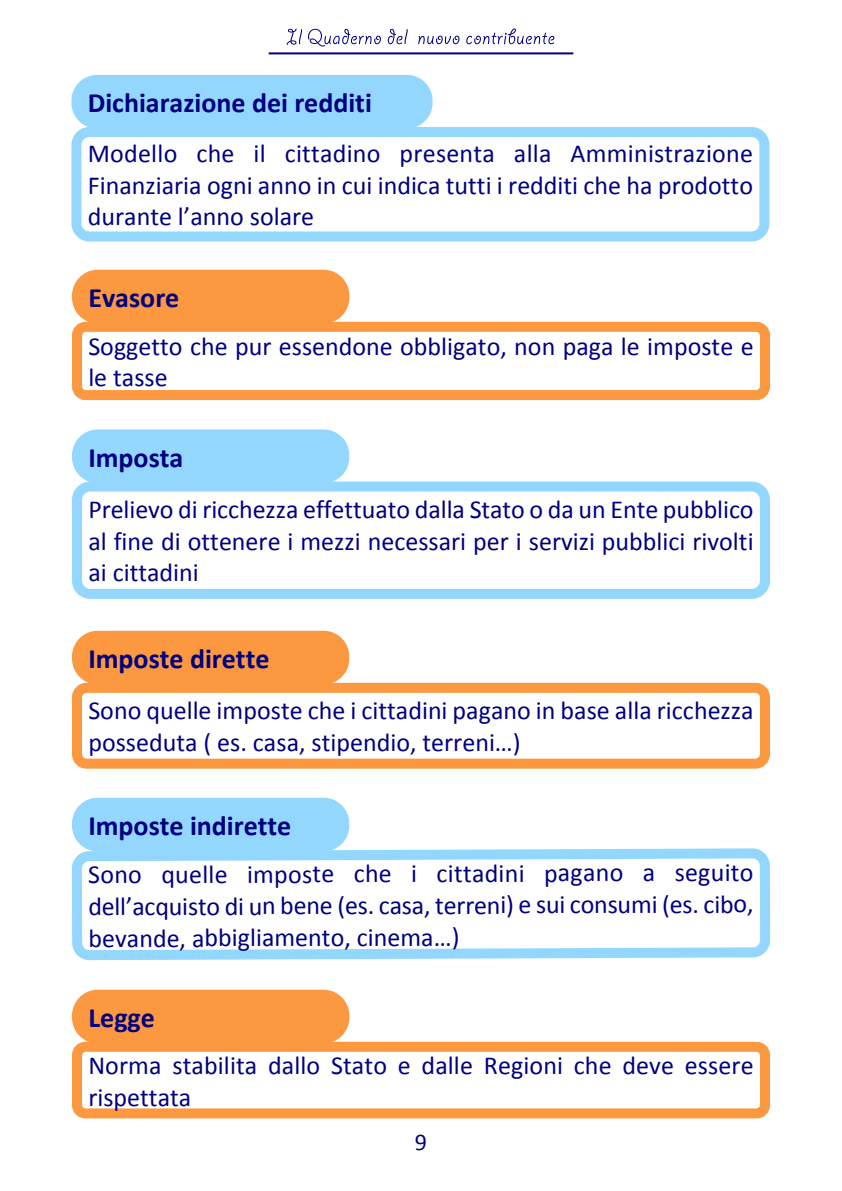
<style>
.page{position:relative;width:842px;height:1191px;background:#fff}
.page>*{position:absolute;margin:0;border:0;box-sizing:border-box;transform-origin:0 0}
.t1{font:700 28px "Calibri";color:#000080}
.t2{font:26px/31.8px "Calibri";color:#000080;text-align:justify}
.t3{font:24px "Calibri";color:#000080}
</style>
<div class="page">
<div style="left:72px;top:270px;width:277px;height:53px;background:#fc9840;border:10px solid #fc9840;border-radius:21px"></div>
<div style="left:71px;top:127px;width:698px;height:114px;background:#fff;border:10px solid #93d7ff;border-radius:13px"></div>
<div style="left:71px;top:75px;width:362px;height:54px;background:#93d7ff;border:10px solid #93d7ff;border-radius:21px"></div>
<div style="left:72px;top:322px;width:698px;height:78px;background:#fff;border:10px solid #fc9840;border-radius:9px"></div>
<div style="left:72px;top:429px;width:277px;height:54px;background:#93d7ff;border:10px solid #93d7ff;border-radius:21px"></div>
<div style="left:72px;top:481px;width:698px;height:118px;background:#fff;border:10px solid #93d7ff;border-radius:13px"></div>
<div style="left:72px;top:631px;width:277px;height:53px;background:#fc9840;border:10px solid #fc9840;border-radius:21px"></div>
<div style="left:72px;top:683px;width:698px;height:85px;background:#fff;border:10px solid #fc9840;border-radius:9px"></div>
<div style="left:72px;top:797px;width:277px;height:54px;background:#93d7ff;border:10px solid #93d7ff;border-radius:21px"></div>
<svg style="left:71px;top:843px;width:700px;height:276px"></svg>
<div style="left:72px;top:989px;width:277px;height:54px;background:#fc9840;border:10px solid #fc9840;border-radius:21px"></div>
<div style="left:72px;top:1041px;width:698px;height:77px;background:#fff;border:10px solid #fc9840;border-radius:8px"></div>
<svg style="left:287px;top:29px;width:15px;height:16px"></svg>
<svg style="left:308px;top:29px;width:73px;height:18px"></svg>
<svg style="left:388px;top:29px;width:20px;height:15px"></svg>
<svg style="left:418px;top:36px;width:41px;height:8px"></svg>
<svg style="left:466px;top:28px;width:88px;height:16px"></svg>
<hr style="left:269px;top:52px;width:304px;height:2px;background:#000080">
<p class="t1" style="left:88px;top:91px;width:286px">Dichiarazione dei redditi</p>
<p class="t2" style="left:88px;top:139px;width:667px">Modello che il cittadino presenta alla Amministrazione Finanziaria ogni anno in cui indica tutti i redditi che ha prodotto durante l’anno solare</p>
<p class="t1" style="left:88px;top:286px;width:92px">Evasore</p>
<p class="t2" style="left:88px;top:332px;width:667px">Soggetto che pur essendone obbligato, non paga le imposte e le tasse</p>
<p class="t1" style="left:88px;top:445px;width:97px">Imposta</p>
<p class="t2" style="left:88px;top:495px;width:667px">Prelievo di ricchezza effettuato dalla Stato o da un Ente pubblico al fine di ottenere i mezzi necessari per i servizi pubblici rivolti ai cittadini</p>
<p class="t1" style="left:88px;top:647px;width:183px">Imposte dirette</p>
<p class="t2" style="left:88px;top:697px;width:667px">Sono quelle imposte che i cittadini pagano in base alla ricchezza posseduta ( es. casa, stipendio, terreni…)</p>
<p class="t1" style="left:88px;top:814px;width:204px">Imposte indirette</p>
<p class="t2" style="left:88px;top:859px;width:667px">Sono quelle imposte che i cittadini pagano a seguito dell’acquisto di un bene (es. casa, terreni) e sui consumi (es. cibo, bevande, abbigliamento, cinema…)</p>
<p class="t1" style="left:88px;top:1005px;width:68px">Legge</p>
<p class="t2" style="left:88px;top:1051px;width:667px">Norma stabilita dallo Stato e dalle Regioni che deve essere rispettata</p>
<p class="t3" style="left:415px;top:1132px;width:14px">9</p>
</div>
